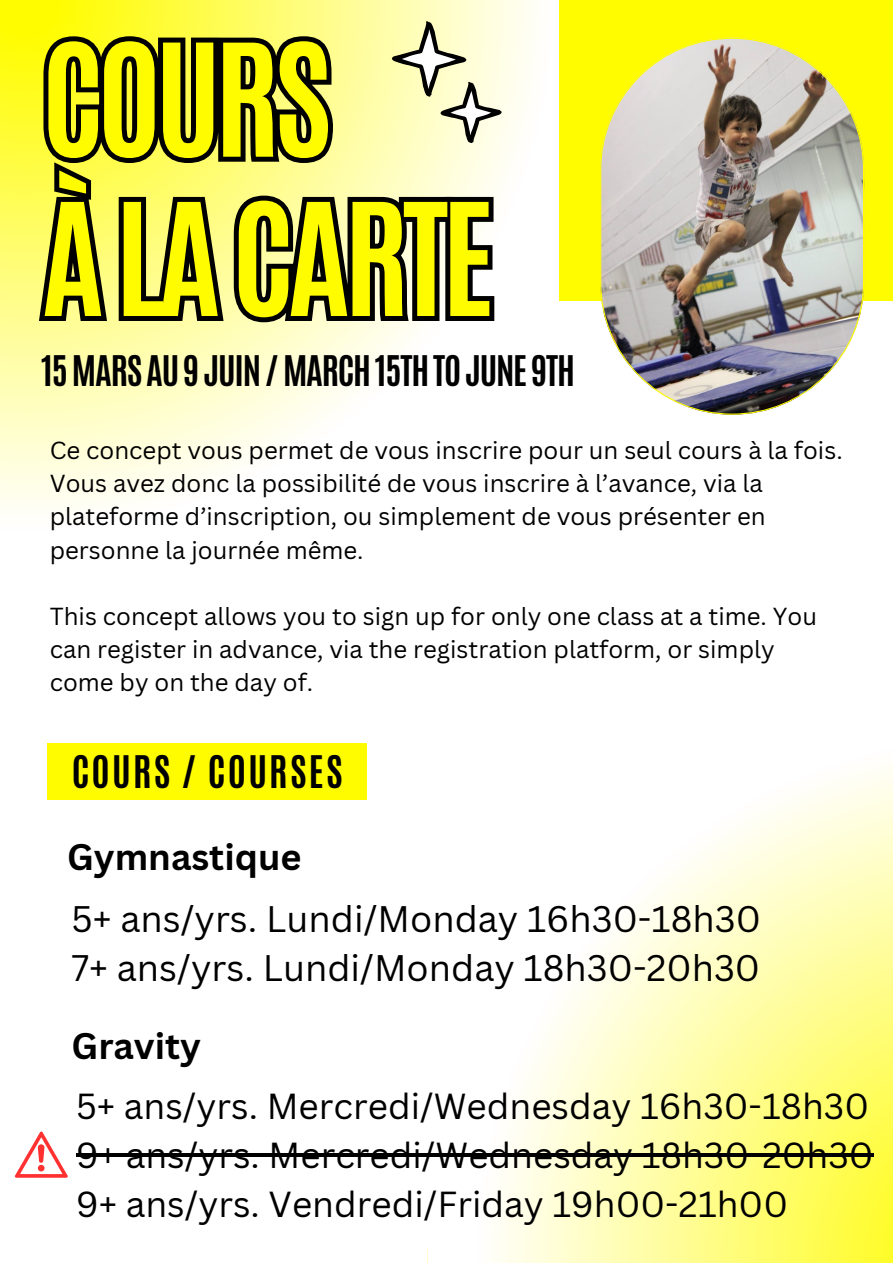
<style>
.page{position:relative;width:893px;height:1263px;background:#fff}
.page>*{position:absolute;margin:0;border:0;box-sizing:border-box;transform-origin:0 0}
.t1{font:700 132.75px/159.3px "Antonio";letter-spacing:-.05em;color:#fffc00}
.t2{font:700 37.5px "Antonio";letter-spacing:.06em;color:#000}
.t3{font:36px "Canva Sans";color:#000}
.t4{font:700 36px "Canva Sans";color:#000}
.t5{font:35.25px "Canva Sans";color:#000}
.t6{font:700 35.25px "Antonio";letter-spacing:-.035em;color:#000}
.t7{font:24px/33.2px "Canva Sans";color:#000}
</style>
<div class="page">
<svg style="left:0;top:0;width:533px;height:510px"></svg>
<svg style="left:428px;top:769px;width:465px;height:494px"></svg>
<div style="left:559px;top:0;width:334px;height:301px;background:#fffc00"></div>
<img style="left:600px;top:38px;width:264px;height:377px">
<div style="left:47px;top:743px;width:320px;height:57px;background:#fffc00"></div>
<svg style="left:37px;top:29px;width:303px;height:125px"></svg>
<svg style="left:33px;top:154px;width:466px;height:175px"></svg>
<svg style="left:392px;top:21px;width:109px;height:122px"></svg>
<hr style="left:76px;top:1154px;width:797px;height:3px;background:#000">
<svg style="left:14px;top:1131px;width:54px;height:47px"></svg>
<h1 class="t1" style="left:41px;top:21px;width:455px">COURS<br>ÀLACARTE</h1>
<h2 class="t6" style="left:41px;top:345px;width:535px">15MARSAU9JUIN/MARCH15THTOJUNE9TH</h2>
<p class="t7" style="left:50px;top:433px;width:794px">Ce concept vous permet de vous inscrire pour un seul cours à la fois.<br>Vous avez donc la possibilité de vous inscrire à l’avance, via la plateforme d’inscription, ou simplement de vous présenter en personne la journée même.</p>
<p class="t7" style="left:50px;top:599px;width:769px">This concept allows you to sign up for only one class at a time. You can register in advance, via the registration platform, or simply come by on the day of.</p>
<p class="t2" style="left:72px;top:745px;width:272px">COURS / COURSES</p>
<p class="t4" style="left:67px;top:832px;width:236px">Gymnastique</p>
<p class="t3" style="left:72px;top:893px;width:691px">5+ ans/yrs. Lundi/Monday 16h30-18h30</p>
<h2 class="t3" style="left:72px;top:942px;width:690px">7+ ans/yrs. Lundi/Monday 18h30-20h30</h2>
<h3 class="t4" style="left:72px;top:1020px;width:131px">Gravity</h3>
<h4 class="t5" style="left:76px;top:1081px;width:794px">5+ ans/yrs. Mercredi/Wednesday 16h30-18h30</h4>
<h4 class="t5" style="left:76px;top:1130px;width:799px">9+ ans/yrs. Mercredi/Wednesday 18h30-20h30</h4>
<h3 class="t5" style="left:76px;top:1179px;width:713px">9+ ans/yrs. Vendredi/Friday 19h00-21h00</h3>
</div>
